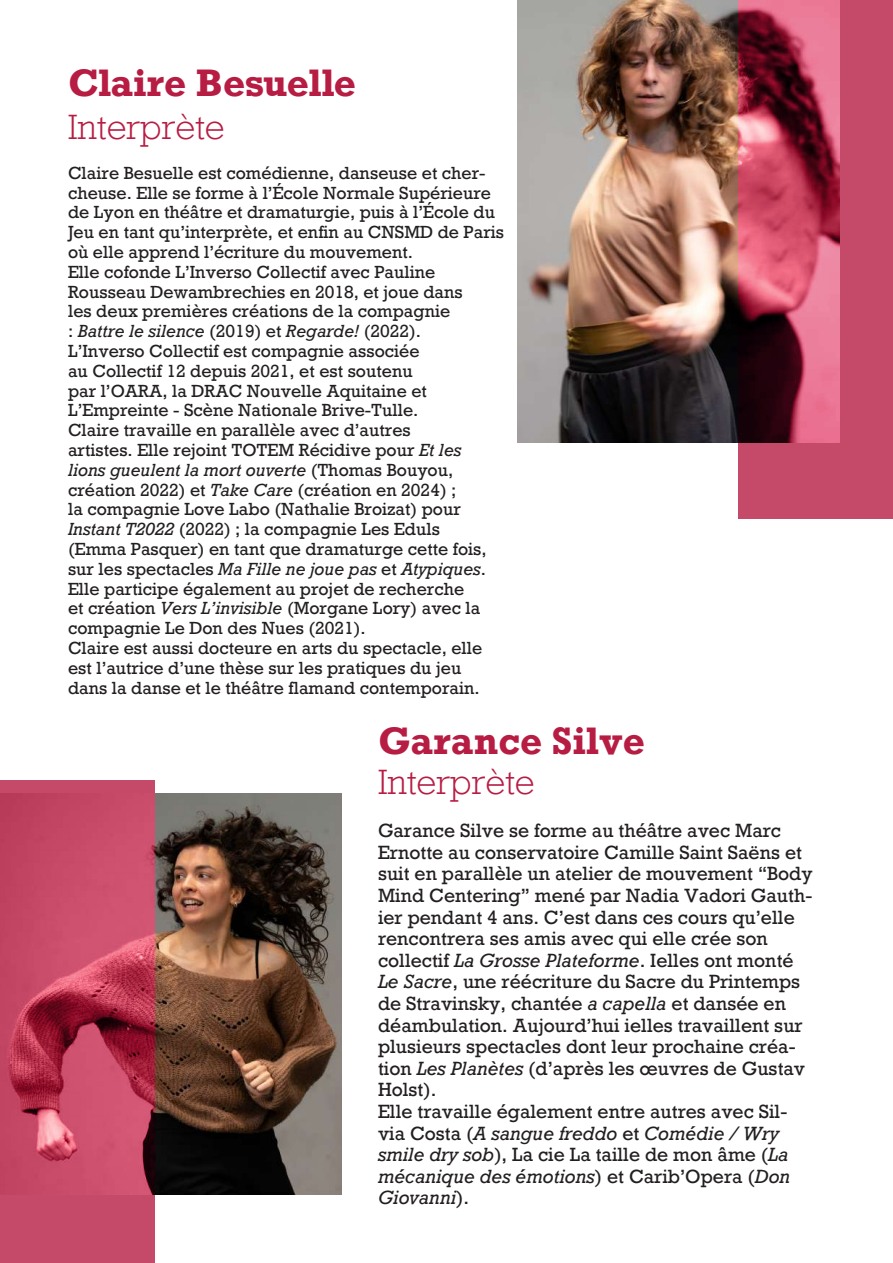
<style>
.page{position:relative;width:893px;height:1263px;background:#fff}
.page>*{position:absolute;margin:0;border:0;box-sizing:border-box;transform-origin:0 0}
.t1{font:700 36px "Rockwell";color:#b71c43}
.t2{font:700 36px "Rockwell Nova";color:#b71c43}
.t3{font:300 33px "Rockwell Nova";color:#b71c43}
.t4{font:18px/21.6px "Rockwell Nova";color:#231f20}
.t5{font:16.5px/19.8px "Rockwell Nova";color:#231f20}
.t6{font:300 15px "Rockwell Nova";color:#231f20}
.s1{font-style:italic}
</style>
<div class="page">
<img style="left:518px;top:0;width:220px;height:442px">
<svg style="left:738px;top:0;width:155px;height:519px;background:#b0445e"></svg>
<img style="left:155px;top:793px;width:187px;height:402px">
<svg style="left:0;top:780px;width:155px;height:483px;background:#c04562"></svg>
<h1 class="t1" style="left:68px;top:60px;width:289px">Claire Besuelle</h1>
<h2 class="t3" style="left:68px;top:107px;width:158px">Interprète</h2>
<p class="t5" style="left:68px;top:163px;width:438px">Claire Besuelle est comédienne, danseuse et cher&shy;cheuse. Elle se forme à l’École Normale Supérieure de Lyon en théâtre et dramaturgie, puis à l’École du Jeu en tant qu’interprète, et enfin au CNSMD de Paris où elle apprend l’écriture du mouvement.<br>Elle cofonde L’Inverso Collectif avec Pauline Rousseau Dewambrechies en 2018, et joue dans<br>les deux premières créations de la compagnie<br>: <span class="s1">Battre le silence</span> (2019) et <span class="s1">Regarde!</span> (2022).<br>L’Inverso Collectif est compagnie associée<br>au Collectif 12 depuis 2021, et est soutenu<br>par l’OARA, la DRAC Nouvelle Aquitaine et L’Empreinte - Scène Nationale Brive-Tulle.<br>Claire travaille en parallèle avec d’autres<br>artistes. Elle rejoint TOTEM Récidive pour <span class="s1">Et les<br>lions gueulent la mort ouverte</span> (Thomas Bouyou, création 2022) et <span class="s1">Take Care</span> (création en 2024) ;<br>la compagnie Love Labo (Nathalie Broizat) pour <span class="s1">Instant T2022</span> (2022) ; la compagnie Les Eduls<br>(Emma Pasquer) en tant que dramaturge cette fois, sur les spectacles <span class="s1">Ma Fille ne joue pas</span> et <span class="s1">Atypiques</span>.<br>Elle participe également au projet de recherche<br>et création <span class="s1">Vers L’invisible</span> (Morgane Lory) avec la compagnie Le Don des Nues (2021).<br>Claire est aussi docteure en arts du spectacle, elle est l’autrice d’une thèse sur les pratiques du jeu dans la danse et le théâtre flamand contemporain.</p>
<h1 class="t2" style="left:378px;top:718px;width:268px">Garance Silve</h1>
<h2 class="t3" style="left:378px;top:761px;width:158px">Interprète</h2>
<p class="t4" style="left:378px;top:820px;width:436px">Garance Silve se forme au théâtre avec Marc Ernotte au conservatoire Camille Saint Saëns et suit en parallèle un atelier de mouvement “Body Mind Centering” mené par Nadia Vadori Gauth&shy;ier pendant 4 ans. C’est dans ces cours qu’elle rencontrera ses amis avec qui elle crée son collectif <span class="s1">La Grosse Plateforme</span>. Ielles ont monté <span class="s1">Le Sacre</span>, une réécriture du Sacre du Printemps de Stravinsky, chantée <span class="s1">a capella</span> et dansée en déambulation. Aujourd’hui ielles travaillent sur plusieurs spectacles dont leur prochaine créa&shy;tion <span class="s1">Les Planètes</span> (d’après les œuvres de Gustav Holst).<br>Elle travaille également entre autres avec Sil&shy;via Costa (<span class="s1">A sangue freddo</span> et <span class="s1">Comédie / Wry smile dry sob</span>), La cie La taille de mon âme (<span class="s1">La mécanique des émotions</span>) et Carib’Opera (<span class="s1">Don Giovanni</span>).</p>
<p class="t6" style="left:438px;top:1196px;width:19px">11</p>
</div>
